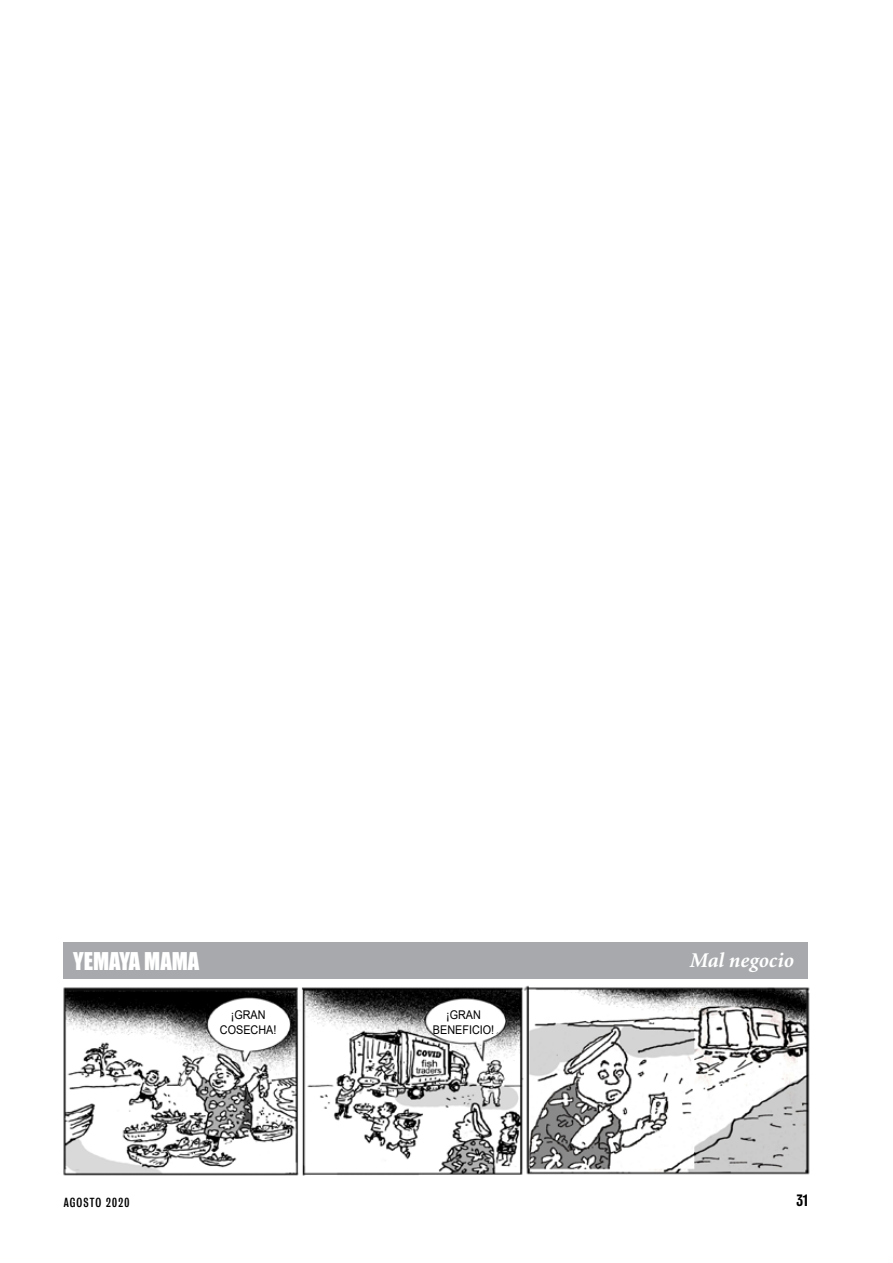
<style>
.page{position:relative;width:893px;height:1263px;background:#fff}
.page>*{position:absolute;margin:0;border:0;box-sizing:border-box;transform-origin:0 0}
.t1{font:22.5px "Impact";color:#fff}
.t2{font:italic 700 21px "Minion";color:#fff}
.t3{font:15px "Bureau Grotesque Three Five";color:#000}
.t4{font:12px/14.4px "Arial";color:#000;text-align:center;scale:.9 1}
.t5{font:12px "Bureau Grotesque Three Three";letter-spacing:.1em;color:#000}
</style>
<div class="page">
<div style="left:64px;top:942px;width:744px;height:36px;background:#a7a9ac"></div>
<img style="left:63px;top:985px;width:747px;height:191px">
<svg style="left:214px;top:1007px;width:69px;height:35px"></svg>
<svg style="left:433px;top:1004px;width:67px;height:35px"></svg>
<h1 class="t1" style="left:73px;top:943px;width:128px">YEMAYA MAMA</h1>
<h2 class="t2" style="left:690px;top:950px;width:106px">Mal negocio</h2>
<p class="t4" style="left:220px;top:1008px;width:64px">¡GRAN<br>COSECHA!</p>
<p class="t4" style="left:433px;top:1008px;width:70px">¡GRAN<br>BENEFICIO!</p>
<p class="t5" style="left:64px;top:1195px;width:67px">AGOSTO 2020</p>
<p class="t3" style="left:796px;top:1191px;width:13px">31</p>
</div>
